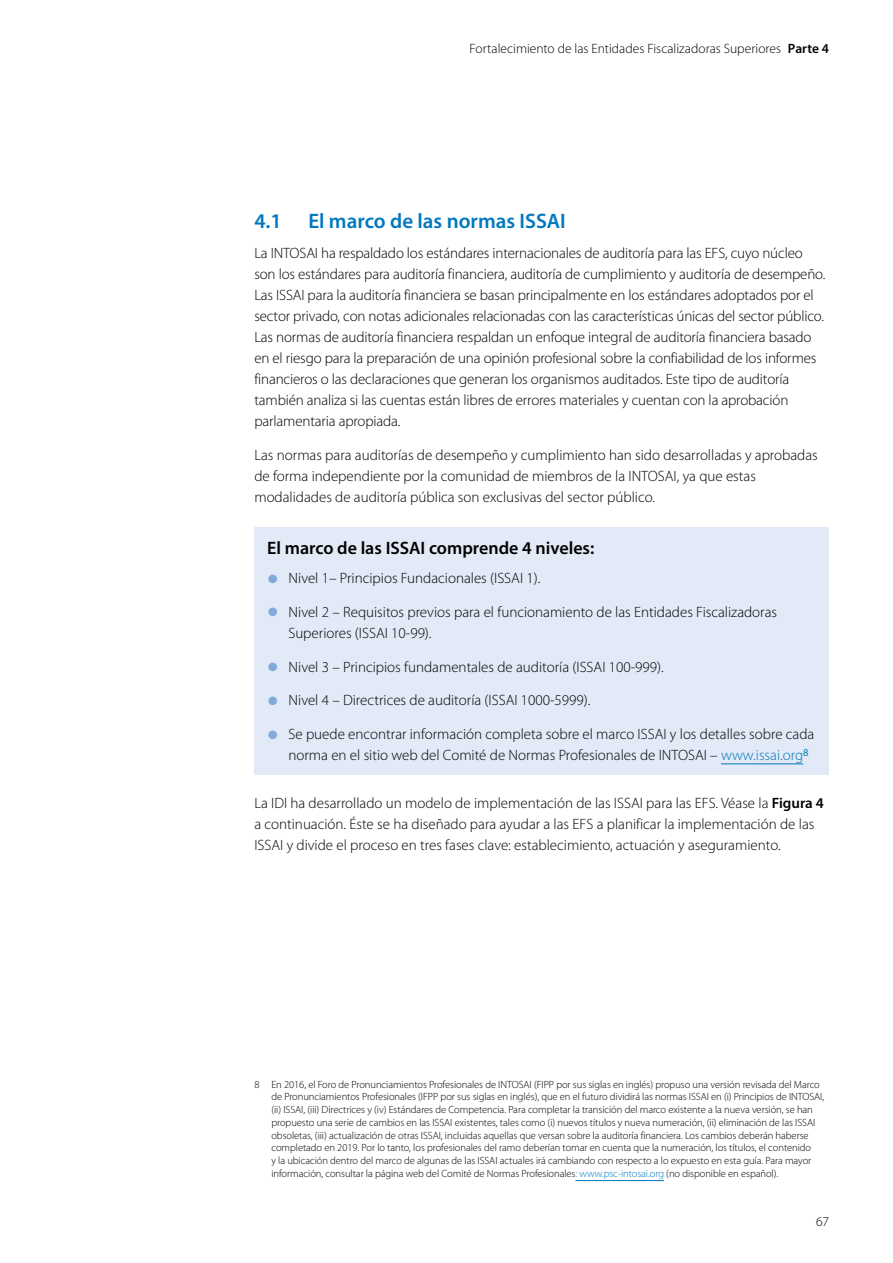
<style>
.page{position:relative;width:893px;height:1263px;background:#fff}
.page>*{position:absolute;margin:0;border:0;box-sizing:border-box;transform-origin:0 0}
.Head_2{font:600 21px "Myriad Pro";color:#0078bf}
.Head_3{font:600 18px "Myriad Pro";color:#000}
.Body_Text{font:300 15px/21px "Myriad Pro";letter-spacing:-.005em;color:#000}
.t1{font:300 13.5px "Myriad Pro";color:#000}
.footnotes{font:300 10.5px/12.8px "Myriad Pro";letter-spacing:-.005em;color:#000}
.s1{font-weight:600}
.s2{font-stretch:condensed;font-size:48px;color:#81a9da}
.s3{color:#0078bf}
</style>
<div class="page">
<div style="left:254px;top:527px;width:575px;height:247px;background:#e2e9f7"></div>
<hr style="left:721px;top:764px;width:82px;height:1px;background:#0078bf">
<hr style="left:575px;top:1180px;width:89px;height:1px;background:#0078bf">
<p class="t1" style="left:469px;top:41px;width:361px">Fortalecimiento de las Entidades Fiscalizadoras Superiores <span class="s1">Parte 4</span></p>
<p class="Head_2" style="left:254px;top:208px;width:29px">4.1</p>
<p class="Head_2" style="left:308px;top:208px;width:259px">El marco de las normas ISSAI</p>
<p class="Body_Text" style="left:254px;top:243px;width:573px">La INTOSAI ha respaldado los estándares internacionales de auditoría para las EFS, cuyo núcleo son los estándares para auditoría financiera, auditoría de cumplimiento y auditoría de desempeño.<br>Las ISSAI para la auditoría financiera se basan principalmente en los estándares adoptados por el sector privado, con notas adicionales relacionadas con las características únicas del sector público.<br>Las normas de auditoría financiera respaldan un enfoque integral de auditoría financiera basado en el riesgo para la preparación de una opinión profesional sobre la confiabilidad de los informes financieros o las declaraciones que generan los organismos auditados. Este tipo de auditoría también analiza si las cuentas están libres de errores materiales y cuentan con la aprobación parlamentaria apropiada.</p>
<p class="Body_Text" style="left:254px;top:444px;width:565px">Las normas para auditorías de desempeño y cumplimiento han sido desarrolladas y aprobadas de forma independiente por la comunidad de miembros de la INTOSAI, ya que estas modalidades de auditoría pública son exclusivas del sector público.</p>
<p class="Head_3" style="left:267px;top:536px;width:329px">El marco de las ISSAI comprende 4 niveles:</p>
<p class="Body_Text" style="left:267px;top:568px;width:275px"><span class="s2">•</span> Nivel 1– Principios Fundacionales (ISSAI 1).</p>
<p class="Body_Text" style="left:288px;top:602px;width:490px;text-indent:-21px"><span class="s2">•</span> Nivel 2 – Requisitos previos para el funcionamiento de las Entidades Fiscalizadoras<br>Superiores (ISSAI 10-99).</p>
<p class="Body_Text" style="left:267px;top:656px;width:398px"><span class="s2">•</span> Nivel 3 – Principios fundamentales de auditoría (ISSAI 100-999).</p>
<p class="Body_Text" style="left:267px;top:690px;width:325px"><span class="s2">•</span> Nivel 4 – Directrices de auditoría (ISSAI 1000-5999).</p>
<p class="Body_Text" style="left:288px;top:724px;width:527px;text-indent:-21px"><span class="s2">•</span> Se puede encontrar información completa sobre el marco ISSAI y los detalles sobre cada norma en el sitio web del Comité de Normas Profesionales de INTOSAI – <span class="s3">www.issai.org</span><sup>8</sup></p>
<p class="Body_Text" style="left:254px;top:793px;width:571px">La IDI ha desarrollado un modelo de implementación de las ISSAI para las EFS. Véase la <span class="s1">Figura 4 </span>a continuación. Éste se ha diseñado para ayudar a las EFS a planificar la implementación de las<br>ISSAI y divide el proceso en tres fases clave: establecimiento, actuación y aseguramiento.</p>
<p class="footnotes" style="left:271px;top:1078px;width:554px;text-indent:-17px">8 En 2016, el Foro de Pronunciamientos Profesionales de INTOSAI (FIPP por sus siglas en inglés) propuso una versión revisada del Marco de Pronunciamientos Profesionales (IFPP por sus siglas en inglés), que en el futuro dividirá las normas ISSAI en (i) Principios de INTOSAI, (ii) ISSAI, (iii) Directrices y (iv) Estándares de Competencia. Para completar la transición del marco existente a la nueva versión, se han propuesto una serie de cambios en las ISSAI existentes, tales como (i) nuevos títulos y nueva numeración, (ii) eliminación de las ISSAI obsoletas, (iii) actualización de otras ISSAI, incluidas aquellas que versan sobre la auditoría financiera. Los cambios deberán haberse completado en 2019. Por lo tanto, los profesionales del ramo deberían tomar en cuenta que la numeración, los títulos, el contenido<br>y la ubicación dentro del marco de algunas de las ISSAI actuales irá cambiando con respecto a lo expuesto en esta guía. Para mayor información, consultar la página web del Comité de Normas Profesionales<span class="s3">: www.psc-intosai.org</span> (no disponible en español).</p>
<p class="t1" style="left:816px;top:1213px;width:15px">67</p>
</div>
